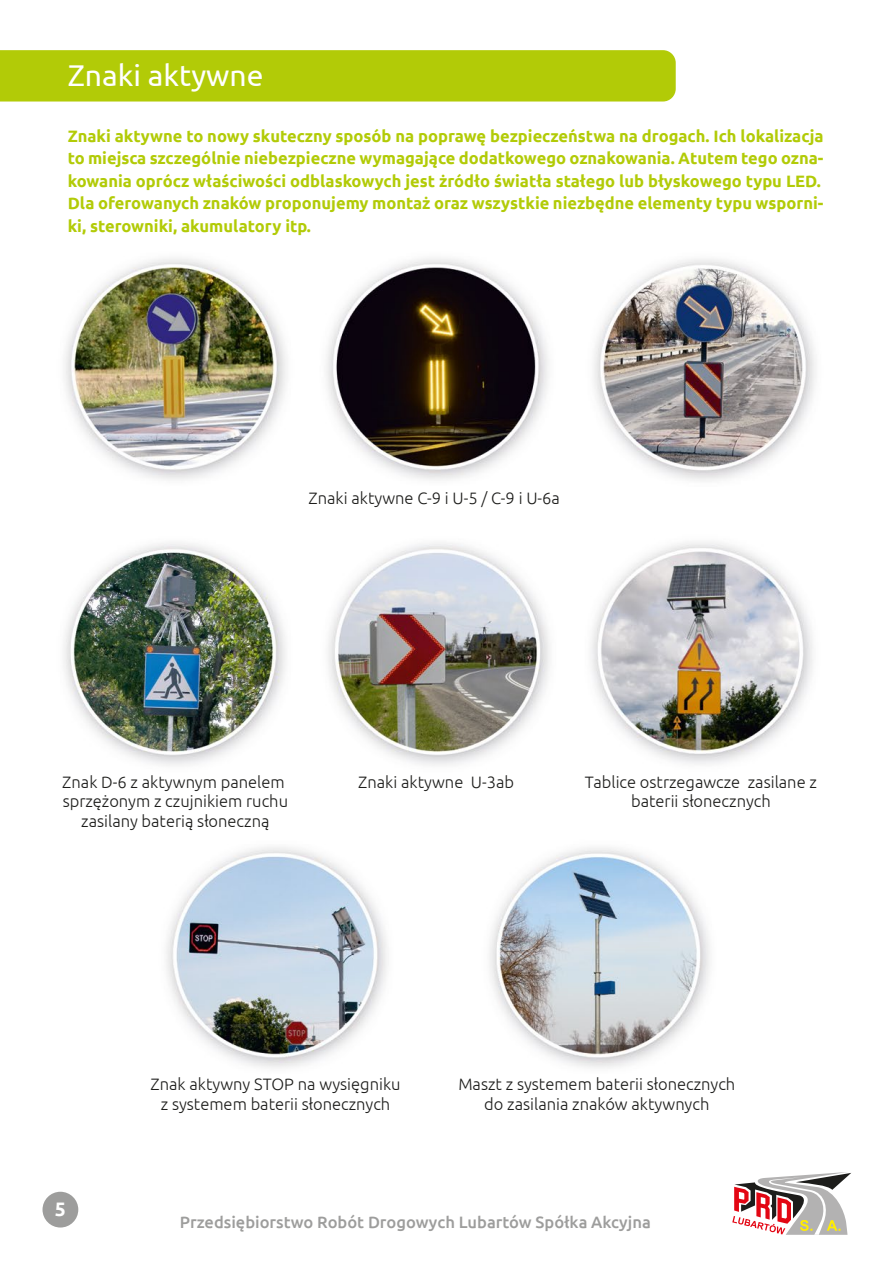
<style>
.page{position:relative;width:893px;height:1263px;background:#fff}
.page>*{position:absolute;margin:0;border:0;box-sizing:border-box;transform-origin:0 0}
.t1{font:30px "Ubuntu";color:#fff}
.t2{font:700 19.5px "Ubuntu";color:#fff}
.t3{font:700 16.5px/22.5px "Ubuntu";color:#b2cb07}
.t4{font:300 16.5px/19.5px "Ubuntu";color:#1d1d1b;text-align:center}
.t5{font:500 16.5px "Ubuntu";color:#9d9d9c}
</style>
<div class="page">
<img style="left:42px;top:258px;width:774px;height:970px">
<div style="left:0;top:50px;width:676px;height:52px;background:#b2cb07"></div>
<div style="left:43px;top:1192px;width:35px;height:35px;background:#9d9d9c;border-radius:50%"></div>
<svg style="left:732px;top:1172px;width:119px;height:63px"></svg>
<h1 class="t1" style="left:68px;top:57px;width:197px">Znaki aktywne</h1>
<p class="t3" style="left:68px;top:124px;width:757px">Znaki aktywne to nowy skuteczny sposób na poprawę bezpieczeństwa na drogach. Ich lokalizacja to miejsca szczególnie niebezpieczne wymagające dodatkowego oznakowania. Atutem tego ozna&shy;kowania oprócz właściwości odblaskowych jest żródło światła stałego lub błyskowego typu LED.<br>Dla oferowanych znaków proponujemy montaż oraz wszystkie niezbędne elementy typu wsporni&shy;ki, sterowniki, akumulatory itp.</p>
<p class="t4" style="left:309px;top:488px;width:253px">Znaki aktywne C-9 i U-5 / C-9 i U-6a</p>
<p class="t4" style="left:62px;top:772px;width:227px">Znak D-6 z aktywnym panelem sprzężonym z czujnikiem ruchu zasilany baterią słoneczną</p>
<p class="t4" style="left:358px;top:772px;width:157px">Znaki aktywne U-3ab</p>
<p class="t4" style="left:585px;top:772px;width:234px">Tablice ostrzegawcze zasilane z baterii słonecznych</p>
<p class="t2" style="left:55px;top:1197px;width:13px">5</p>
<p class="t4" style="left:151px;top:1074px;width:252px">Znak aktywny STOP na wysięgniku z systemem baterii słonecznych</p>
<p class="t4" style="left:458px;top:1074px;width:278px">Maszt z systemem baterii słonecznych do zasilania znaków aktywnych</p>
<p class="t5" style="left:180px;top:1212px;width:472px">Przedsiębiorstwo Robót Drogowych Lubartów Spółka Akcyjna</p>
</div>
